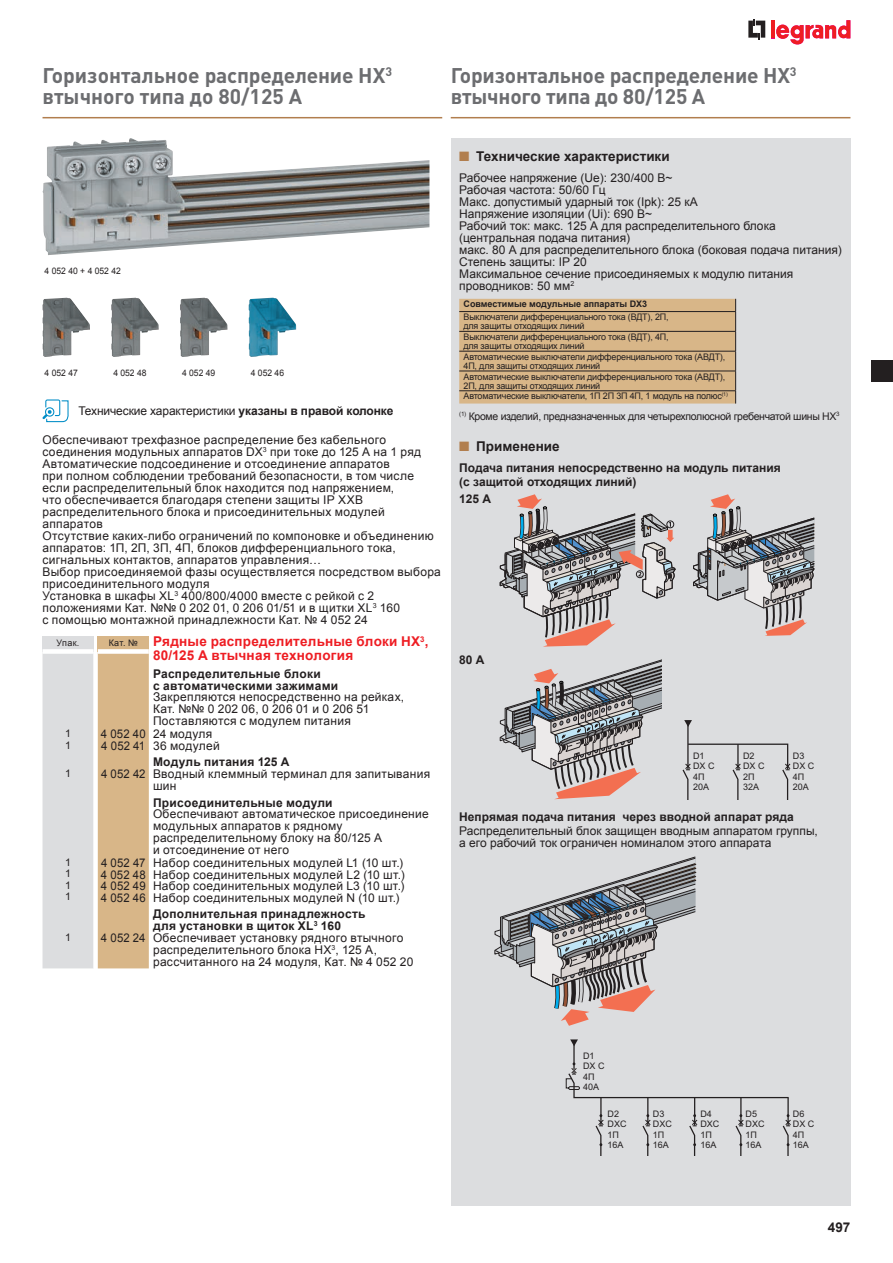
<style>
.page{position:relative;width:893px;height:1263px;background:#fff}
.page>*{position:absolute;margin:0;border:0;box-sizing:border-box;transform-origin:0 0}
.t1{font:700 21px/21px "DIN Pro";letter-spacing:-.01em;color:#6c6d70}
.t2{font:700 13.5px/13.5px "Arial";letter-spacing:.015em;color:#ee1d23}
.t3{font:700 13.5px "Arial";color:#231f20}
.t4{font:12px/12px "Arial";letter-spacing:.02em;color:#231f20}
.t5{font:12px/12px "Arial";color:#231f20}
.t6{font:12px/12px "Arial";letter-spacing:.02em;color:#231f20;scale:.95 1}
.t7{font:700 12px/12px "Arial";letter-spacing:.015em;color:#231f20}
.t8{font:12px "Arial";letter-spacing:-.01em;color:#231f20}
.t9{font:10.5px "Arial";letter-spacing:-.03em;color:#231f20}
.t10{font:9px/10.5px "Arial";letter-spacing:-.02em;color:#231f20}
.t11{font:9px/10.5px "Arial";color:#231f20}
.t12{font:700 9px "Arial";color:#231f20}
.t13{font:9px "Arial";letter-spacing:-.02em;color:#231f20;scale:.95 1}
.t14{font:9px "Arial";color:#231f20;scale:.95 1}
.s1{font-weight:700}
.s2{font-weight:400;font-size:9px;color:#231f20}
.s3{color:#b17e4e}
</style>
<div class="page">
<svg style="left:748px;top:19px;width:17px;height:20px"></svg>
<hr style="left:771px;top:20px;width:4px;height:18px;background:#ee1d23">
<svg style="left:776px;top:20px;width:74px;height:25px"></svg>
<div style="left:451px;top:138px;width:399px;height:1067px;background:#dcdddf"></div>
<img style="left:43px;top:138px;width:386px;height:117px">
<svg style="left:43px;top:636px;width:106px;height:332px"></svg>
<div style="left:43px;top:636px;width:51px;height:15px;background:#dcdddf"></div>
<div style="left:43px;top:649px;width:51px;height:5px;background:#fff"></div>
<div style="left:98px;top:636px;width:51px;height:15px;background:#d8b688"></div>
<div style="left:98px;top:649px;width:51px;height:5px;background:#fff"></div>
<svg style="left:459px;top:299px;width:277px;height:104px"></svg>
<svg style="left:494px;top:856px;width:203px;height:170px"></svg>
<svg style="left:566px;top:1039px;width:225px;height:117px"></svg>
<hr style="left:43px;top:117px;width:399px;height:1px;background:#b17e4e">
<hr style="left:451px;top:117px;width:399px;height:1px;background:#b17e4e">
<img style="left:111px;top:298px;width:48px;height:59px">
<img style="left:180px;top:298px;width:47px;height:59px">
<img style="left:43px;top:298px;width:47px;height:59px">
<img style="left:249px;top:298px;width:47px;height:59px">
<svg style="left:43px;top:399px;width:26px;height:23px"></svg>
<svg style="left:500px;top:494px;width:175px;height:153px"></svg>
<svg style="left:693px;top:494px;width:121px;height:142px"></svg>
<svg style="left:682px;top:720px;width:109px;height:79px"></svg>
<svg style="left:500px;top:659px;width:161px;height:140px"></svg>
<div style="left:872px;top:360px;width:21px;height:22px;background:#231f20"></div>
<h1 class="t1" style="left:43px;top:64px;width:351px">Горизонтальное распределение HX<sup>3 </sup>втычного типа до 80/125 A</h1>
<h1 class="t1" style="left:451px;top:64px;width:347px">Горизонтальное распределение HX<sup>3 </sup>втычного типа до 80/125 A</h1>
<p class="t14" style="left:45px;top:265px;width:82px">4 052 40 + 4 052 42</p>
<p class="t13" style="left:45px;top:367px;width:37px">4 052 47</p>
<p class="t13" style="left:113px;top:367px;width:37px">4 052 48</p>
<p class="t13" style="left:182px;top:367px;width:37px">4 052 49</p>
<p class="t13" style="left:251px;top:367px;width:37px">4 052 46</p>
<p class="t8" style="left:78px;top:403px;width:317px">Технические характеристики <span class="s1">указаны в правой колонке</span></p>
<p class="t4" style="left:43px;top:433px;width:400px">Обеспечивают трехфазное распределение без кабельного соединения модульных аппаратов DX<sup>3</sup> при токе до 125 А на 1 ряд Автоматические подсоединение и отсоединение аппаратов<br>при полном соблюдении требований безопасности, в том числе если распределительный блок находится под напряжением,<br>что обеспечивается благодаря степени защиты IP XXB распределительного блока и присоединительных модулей аппаратов<br>Отсутствие каких-либо ограничений по компоновке и объединению аппаратов: 1П, 2П, 3П, 4П, блоков дифференциального тока, сигнальных контактов, аппаратов управления…<br>Выбор присоединяемой фазы осуществляется посредством выбора присоединительного модуля<br>Установка в шкафы XL<sup>3</sup> 400/800/4000 вместе с рейкой с 2 положениями Кат. №№ 0 202 01, 0 206 01/51 и в щитки XL<sup>3</sup> 160<br>с помощью монтажной принадлежности Кат. № 4 052 24</p>
<p class="t10" style="left:57px;top:637px;width:24px">Упак.</p>
<p class="t2" style="left:153px;top:635px;width:277px;text-indent:-44px"><span class="s2">Кат. №</span> Рядные распределительные блоки HX<sup>3</sup>,<br>80/125 A втычная технология</p>
<p class="t7" style="left:153px;top:668px;width:187px">Распределительные блоки<br>с автоматическими зажимами</p>
<p class="t4" style="left:153px;top:691px;width:253px">Закрепляются непосредственно на рейках,<br>Кат. №№ 0 202 06, 0 206 01 и 0 206 51<br>Поставляются с модулем питания</p>
<p class="t9" style="left:65px;top:727px;width:7px">1</p>
<p class="t6" style="left:101px;top:728px;width:119px">4 052 40 24 модуля</p>
<p class="t9" style="left:65px;top:738px;width:7px">1</p>
<p class="t6" style="left:101px;top:740px;width:126px">4 052 41 36 модулей</p>
<p class="t7" style="left:153px;top:756px;width:138px">Модуль питания 125 А</p>
<p class="t9" style="left:65px;top:766px;width:7px">1</p>
<p class="t6" style="left:153px;top:768px;width:293px;text-indent:-52px">4 052 42 Вводный клеммный терминал для запитывания шин</p>
<p class="t7" style="left:153px;top:796px;width:181px">Присоединительные модули</p>
<p class="t4" style="left:153px;top:808px;width:277px">Обеспечивают автоматическое присоединение модульных аппаратов к рядному распределительному блоку на 80/125 А<br>и отсоединение от него</p>
<p class="t9" style="left:65px;top:855px;width:7px">1</p>
<p class="t6" style="left:101px;top:857px;width:319px">4 052 47 Набор соединительных модулей L1 (10 шт.)</p>
<p class="t9" style="left:65px;top:867px;width:7px">1</p>
<p class="t6" style="left:101px;top:868px;width:321px">4 052 48 Набор соединительных модулей L2 (10 шт.)</p>
<p class="t9" style="left:65px;top:878px;width:7px">1</p>
<p class="t6" style="left:101px;top:880px;width:321px">4 052 49 Набор соединительных модулей L3 (10 шт.)</p>
<p class="t9" style="left:65px;top:890px;width:7px">1</p>
<p class="t6" style="left:101px;top:891px;width:316px">4 052 46 Набор соединительных модулей N (10 шт.)</p>
<p class="t7" style="left:153px;top:908px;width:214px">Дополнительная принадлежность для установки в щиток XL<sup>3</sup> 160</p>
<p class="t9" style="left:65px;top:930px;width:7px">1</p>
<p class="t6" style="left:153px;top:931px;width:276px;text-indent:-52px">4 052 24 Обеспечивает установку рядного втычного распределительного блока HX<sup>3</sup>, 125 A, рассчитанного на 24 модуля, Кат. № 4 052 20</p>
<p class="t3" style="left:459px;top:147px;width:212px"><span class="s3">■</span> Технические характеристики</p>
<p class="t5" style="left:459px;top:172px;width:384px">Рабочее напряжение (Ue): 230/400 В~<br>Рабочая частота: 50/60 Гц<br>Макс. допустимый ударный ток (Ipk): 25 кА<br>Напряжение изоляции (Ui): 690 В~<br>Рабочий ток: макс. 125 А для распределительного блока (центральная подача питания)<br>макс. 80 А для распределительного блока (боковая подача питания)<br>Степень защиты: IP 20<br>Максимальное сечение присоединяемых к модулю питания проводников: 50 мм<sup>2</sup></p>
<p class="t12" style="left:463px;top:298px;width:185px">Совместимые модульные аппараты DX3</p>
<p class="t10" style="left:463px;top:313px;width:207px;line-height:9px">Выключатели дифференциального тока (ВДТ), 2П, для защиты отходящих линий</p>
<p class="t10" style="left:463px;top:332px;width:207px;line-height:9px">Выключатели дифференциального тока (ВДТ), 4П, для защиты отходящих линий</p>
<p class="t10" style="left:463px;top:352px;width:263px;line-height:9px">Автоматические выключатели дифференциального тока (АВДТ),<br>4П, для защиты отходящих линий</p>
<p class="t10" style="left:463px;top:372px;width:263px;line-height:9px">Автоматические выключатели дифференциального тока (АВДТ),<br>2П, для защиты отходящих линий</p>
<p class="t10" style="left:463px;top:391px;width:266px">Автоматические выключатели, 1П 2П 3П 4П, 1 модуль на полюс<sup>(1)</sup></p>
<p class="t9" style="left:459px;top:409px;width:382px"><sup>(1)</sup> Кроме изделий, предназначенных для четырехполюсной гребенчатой шины HX<sup>3</sup></p>
<p class="t3" style="left:459px;top:436px;width:102px"><span class="s3">■</span> Применение</p>
<p class="t7" style="left:459px;top:461px;width:323px;line-height:13.5px">Подача питания непосредственно на модуль питания (с защитой отходящих линий)</p>
<p class="t7" style="left:459px;top:493px;width:34px">125 A</p>
<p class="t7" style="left:459px;top:654px;width:27px">80 A</p>
<p class="t10" style="left:693px;top:751px;width:23px">D1<br>DX C<br>4П<br>20A</p>
<p class="t10" style="left:743px;top:751px;width:23px">D2<br>DX C<br>2П<br>32A</p>
<p class="t10" style="left:793px;top:751px;width:23px">D3<br>DX C<br>4П<br>20A</p>
<p class="t7" style="left:459px;top:811px;width:336px">Непрямая подача питания через вводной аппарат ряда</p>
<p class="t5" style="left:459px;top:825px;width:360px">Распределительный блок защищен вводным аппаратом группы, а его рабочий ток ограничен номиналом этого аппарата</p>
<p class="t10" style="left:583px;top:1050px;width:23px">D1<br>DX C<br>4П<br>40A</p>
<p class="t11" style="left:607px;top:1108px;width:20px">D2<br>DXC<br>1П<br>16A</p>
<p class="t11" style="left:653px;top:1108px;width:20px">D3<br>DXC<br>1П<br>16A</p>
<p class="t11" style="left:700px;top:1108px;width:20px">D4<br>DXC<br>1П<br>16A</p>
<p class="t11" style="left:745px;top:1108px;width:20px">D5<br>DXC<br>1П<br>16A</p>
<p class="t10" style="left:793px;top:1108px;width:23px">D6<br>DX C<br>4П<br>16A</p>
<p class="t3" style="left:828px;top:1218px;width:24px">497</p>
</div>
